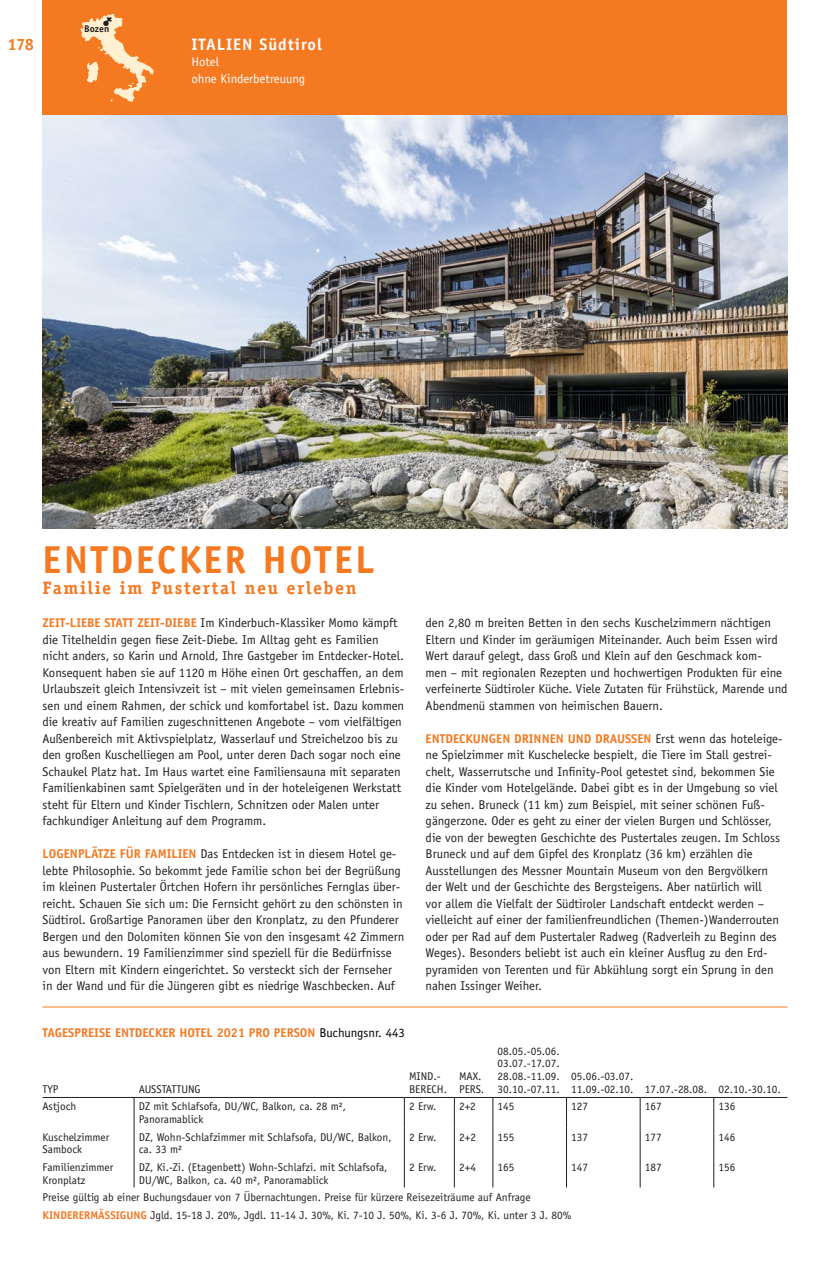
<style>
.page{position:relative;width:830px;height:1263px;background:#fff}
.page>*{position:absolute;margin:0;border:0;box-sizing:border-box;transform-origin:0 0}
.t1{font:700 39px "Officina Sans Std";letter-spacing:.06em;color:#f47921}
.t2{font:700 18px "Officina Serif Std";letter-spacing:.09em;color:#f47921}
.t3{font:700 16.5px "Officina Sans Std";letter-spacing:.06em;color:#fff}
.t4{font:700 16.5px "Officina Sans Std";color:#f47921}
.t5{font:12.75px/16.5px "Officina Sans Std";color:#231f20}
.t6{font:700 12.75px "Officina Sans Std";color:#f47924}
.t7{font:12.75px "Officina Sans Std";color:#fff}
.t8{font:11.25px/12.8px "Officina Sans Std";color:#231f20}
.t9{font:700 9.75px "Officina Sans Std";color:#231f20}
.t10{font:9px "Officina Serif Std";color:#fff}
.t11{font:7.5px "Zapf Dingbats Std";color:#231f20}
.s1{font-weight:700;color:#f47921}
.s2{font-weight:400;color:#000001}
.s3{font-weight:700;color:#f47924}
</style>
<div class="page">
<div style="left:43px;top:0;width:744px;height:116px;background:#f47921"></div>
<img style="left:43px;top:116px;width:744px;height:412px">
<hr style="left:404px;top:1098px;width:1px;height:30px;background:#231f20">
<hr style="left:404px;top:1128px;width:1px;height:30px;background:#231f20">
<svg style="left:404px;top:1158px;width:1px;height:29px"></svg>
<hr style="left:454px;top:1098px;width:1px;height:30px;background:#231f20">
<hr style="left:454px;top:1128px;width:1px;height:30px;background:#231f20">
<svg style="left:454px;top:1158px;width:1px;height:29px"></svg>
<hr style="left:492px;top:1098px;width:1px;height:30px;background:#231f20">
<hr style="left:566px;top:1098px;width:1px;height:30px;background:#231f20">
<hr style="left:639px;top:1098px;width:1px;height:30px;background:#231f20">
<hr style="left:713px;top:1098px;width:1px;height:30px;background:#231f20">
<hr style="left:492px;top:1128px;width:1px;height:30px;background:#231f20">
<hr style="left:566px;top:1128px;width:1px;height:30px;background:#231f20">
<hr style="left:639px;top:1128px;width:1px;height:30px;background:#231f20">
<hr style="left:713px;top:1128px;width:1px;height:30px;background:#231f20">
<svg style="left:492px;top:1158px;width:1px;height:29px"></svg>
<svg style="left:566px;top:1158px;width:1px;height:29px"></svg>
<svg style="left:639px;top:1158px;width:1px;height:29px"></svg>
<svg style="left:713px;top:1158px;width:1px;height:29px"></svg>
<hr style="left:134px;top:1098px;width:1px;height:30px;background:#231f20">
<hr style="left:134px;top:1128px;width:1px;height:30px;background:#231f20">
<svg style="left:134px;top:1158px;width:1px;height:29px"></svg>
<hr style="left:43px;top:1097px;width:91px;height:1px;background:#231f20">
<hr style="left:134px;top:1097px;width:270px;height:1px;background:#231f20">
<hr style="left:713px;top:1097px;width:74px;height:1px;background:#231f20">
<hr style="left:404px;top:1097px;width:50px;height:1px;background:#231f20">
<hr style="left:454px;top:1097px;width:38px;height:1px;background:#231f20">
<hr style="left:492px;top:1097px;width:74px;height:1px;background:#231f20">
<hr style="left:566px;top:1097px;width:73px;height:1px;background:#231f20">
<hr style="left:639px;top:1097px;width:74px;height:1px;background:#231f20">
<hr style="left:43px;top:1007px;width:744px;height:1px;background:#f47921">
<svg style="left:80px;top:14px;width:74px;height:88px"></svg>
<p class="t4" style="left:7px;top:34px;width:28px">178</p>
<p class="t11" style="left:103px;top:19px;width:7px">●</p>
<p class="t9" style="left:84px;top:22px;width:26px">Bozen</p>
<p class="t3" style="left:191px;top:34px;width:132px">ITALIEN Südtirol</p>
<p class="t7" style="left:191px;top:54px;width:29px">Hotel</p>
<p class="t7" style="left:191px;top:71px;width:115px">ohne Kinderbetreuung</p>
<h1 class="t1" style="left:43px;top:535px;width:333px">ENTDECKER HOTEL</h1>
<h2 class="t2" style="left:43px;top:577px;width:315px">Familie im Pustertal neu erleben</h2>
<p class="t5" style="left:43px;top:614px;width:363px"><span class="s1">ZEIT-LIEBE STATT ZEIT-DIEBE</span> Im Kinderbuch-Klassiker Momo kämpft die Titelheldin gegen fiese Zeit-Diebe. Im Alltag geht es Familien nicht anders, so Karin und Arnold, Ihre Gastgeber im Entdecker-Hotel.<br>Konsequent haben sie auf 1120 m Höhe einen Ort geschaffen, an dem Urlaubszeit gleich Intensivzeit ist – mit vielen gemeinsamen Erlebnis&shy;sen und einem Rahmen, der schick und komfortabel ist. Dazu kommen die kreativ auf Familien zugeschnittenen Angebote – vom vielfältigen Außenbereich mit Aktivspielplatz, Wasserlauf und Streichelzoo bis zu den großen Kuschelliegen am Pool, unter deren Dach sogar noch eine Schaukel Platz hat. Im Haus wartet eine Familiensauna mit separaten Familienkabinen samt Spielgeräten und in der hoteleigenen Werkstatt steht für Eltern und Kinder Tischlern, Schnitzen oder Malen unter fachkundiger Anleitung auf dem Programm.</p>
<p class="t5" style="left:43px;top:845px;width:363px"><span class="s1">LOGENPLÄTZE FÜR FAMILIEN</span> Das Entdecken ist in diesem Hotel ge&shy;lebte Philosophie. So bekommt jede Familie schon bei der Begrüßung im kleinen Pustertaler Örtchen Hofern ihr persönliches Fernglas über&shy;reicht. Schauen Sie sich um: Die Fernsicht gehört zu den schönsten in Südtirol. Großartige Panoramen über den Kronplatz, zu den Pfunderer Bergen und den Dolomiten können Sie von den insgesamt 42 Zimmern aus bewundern. 19 Familienzimmer sind speziell für die Bedürfnisse von Eltern mit Kindern eingerichtet. So versteckt sich der Fernseher in der Wand und für die Jüngeren gibt es niedrige Waschbecken. Auf</p>
<p class="t6" style="left:43px;top:1025px;width:364px">TAGESPREISE ENTDECKER HOTEL 2021 PRO PERSON <span class="s2">Buchungsnr. 443</span></p>
<p class="t10" style="left:774px;top:521px;width:41px;rotate:-90deg">© Alex Filz</p>
<p class="t5" style="left:425px;top:614px;width:363px">den 2,80 m breiten Betten in den sechs Kuschelzimmern nächtigen Eltern und Kinder im geräumigen Miteinander. Auch beim Essen wird Wert darauf gelegt, dass Groß und Klein auf den Geschmack kom-<br>men – mit regionalen Rezepten und hochwertigen Produkten für eine verfeinerte Südtiroler Küche. Viele Zutaten für Frühstück, Marende und Abendmenü stammen von heimischen Bauern.</p>
<p class="t5" style="left:425px;top:730px;width:358px"><span class="s1">ENTDECKUNGEN DRINNEN UND DRAUSSEN</span> Erst wenn das hoteleige&shy;ne Spielzimmer mit Kuschelecke bespielt, die Tiere im Stall gestrei&shy;chelt, Wasserrutsche und Infinity-Pool getestet sind, bekommen Sie die Kinder vom Hotelgelände. Dabei gibt es in der Umgebung so viel zu sehen. Bruneck (11 km) zum Beispiel, mit seiner schönen Fuß&shy;gängerzone. Oder es geht zu einer der vielen Burgen und Schlösser, die von der bewegten Geschichte des Pustertales zeugen. Im Schloss Bruneck und auf dem Gipfel des Kronplatz (36 km) erzählen die Ausstellungen des Messner Mountain Museum von den Bergvölkern der Welt und der Geschichte des Bergsteigens. Aber natürlich will<br>vor allem die Vielfalt der Südtiroler Landschaft entdeckt werden – vielleicht auf einer der familienfreundlichen (Themen-)Wanderrouten oder per Rad auf dem Pustertaler Radweg (Radverleih zu Beginn des Weges). Besonders beliebt ist auch ein kleiner Ausflug zu den Erd&shy;pyramiden von Terenten und für Abkühlung sorgt ein Sprung in den nahen Issinger Weiher.</p>
<p class="t8" style="left:43px;top:1082px;width:18px">TYP</p>
<p class="t8" style="left:139px;top:1082px;width:63px">AUSSTATTUNG</p>
<p class="t8" style="left:409px;top:1070px;width:39px">MIND.-<br>BERECH.</p>
<p class="t8" style="left:459px;top:1070px;width:27px">MAX.<br>PERS.</p>
<p class="t8" style="left:497px;top:1044px;width:64px;text-align:justify">08.05.-05.06.<br>03.07.-17.07.<br>28.08.-11.09.<br>30.10.-07.11.</p>
<p class="t8" style="left:571px;top:1070px;width:211px">05.06.-03.07.<br>11.09.-02.10. 17.07.-28.08. 02.10.-30.10.</p>
<p class="t8" style="left:43px;top:1100px;width:35px">Astjoch</p>
<p class="t8" style="left:139px;top:1100px;width:209px">DZ mit Schlafsofa, DU/WC, Balkon, ca. 28 m²,<br>Panoramablick</p>
<p class="t8" style="left:409px;top:1100px;width:29px">2 Erw.</p>
<p class="t8" style="left:459px;top:1100px;width:18px">2+2</p>
<p class="t8" style="left:497px;top:1100px;width:18px">145</p>
<p class="t8" style="left:571px;top:1100px;width:18px">127</p>
<p class="t8" style="left:644px;top:1100px;width:18px">167</p>
<p class="t8" style="left:718px;top:1100px;width:18px">136</p>
<p class="t8" style="left:43px;top:1130px;width:68px">Kuschelzimmer<br>Sambock</p>
<p class="t8" style="left:139px;top:1130px;width:254px">DZ, Wohn-Schlafzimmer mit Schlafsofa, DU/WC, Balkon, ca. 33 m²</p>
<p class="t8" style="left:409px;top:1130px;width:29px">2 Erw.</p>
<p class="t8" style="left:459px;top:1130px;width:18px">2+2</p>
<p class="t8" style="left:497px;top:1130px;width:18px">155</p>
<p class="t8" style="left:571px;top:1130px;width:18px">137</p>
<p class="t8" style="left:644px;top:1130px;width:18px">177</p>
<p class="t8" style="left:718px;top:1130px;width:18px">146</p>
<p class="t8" style="left:43px;top:1160px;width:72px">Familienzimmer<br>Kronplatz</p>
<p class="t8" style="left:139px;top:1160px;width:250px">DZ, Ki.-Zi. (Etagenbett) Wohn-Schlafzi. mit Schlafsofa,<br>DU/WC, Balkon, ca. 40 m², Panoramablick</p>
<p class="t8" style="left:409px;top:1160px;width:29px">2 Erw.</p>
<p class="t8" style="left:459px;top:1160px;width:18px">2+4</p>
<p class="t8" style="left:497px;top:1160px;width:18px">165</p>
<p class="t8" style="left:571px;top:1160px;width:18px">147</p>
<p class="t8" style="left:644px;top:1160px;width:18px">187</p>
<p class="t8" style="left:718px;top:1160px;width:18px">156</p>
<p class="t8" style="left:43px;top:1188px;width:530px;line-height:17.5px">Preise gültig ab einer Buchungsdauer von 7 Übernachtungen. Preise für kürzere Reisezeiträume auf Anfrage<br><span class="s3">KINDERERMÄSSIGUNG</span> Jgld. 15-18 J. 20%, Jgdl. 11-14 J. 30%, Ki. 7-10 J. 50%, Ki. 3-6 J. 70%, Ki. unter 3 J. 80%</p>
</div>
